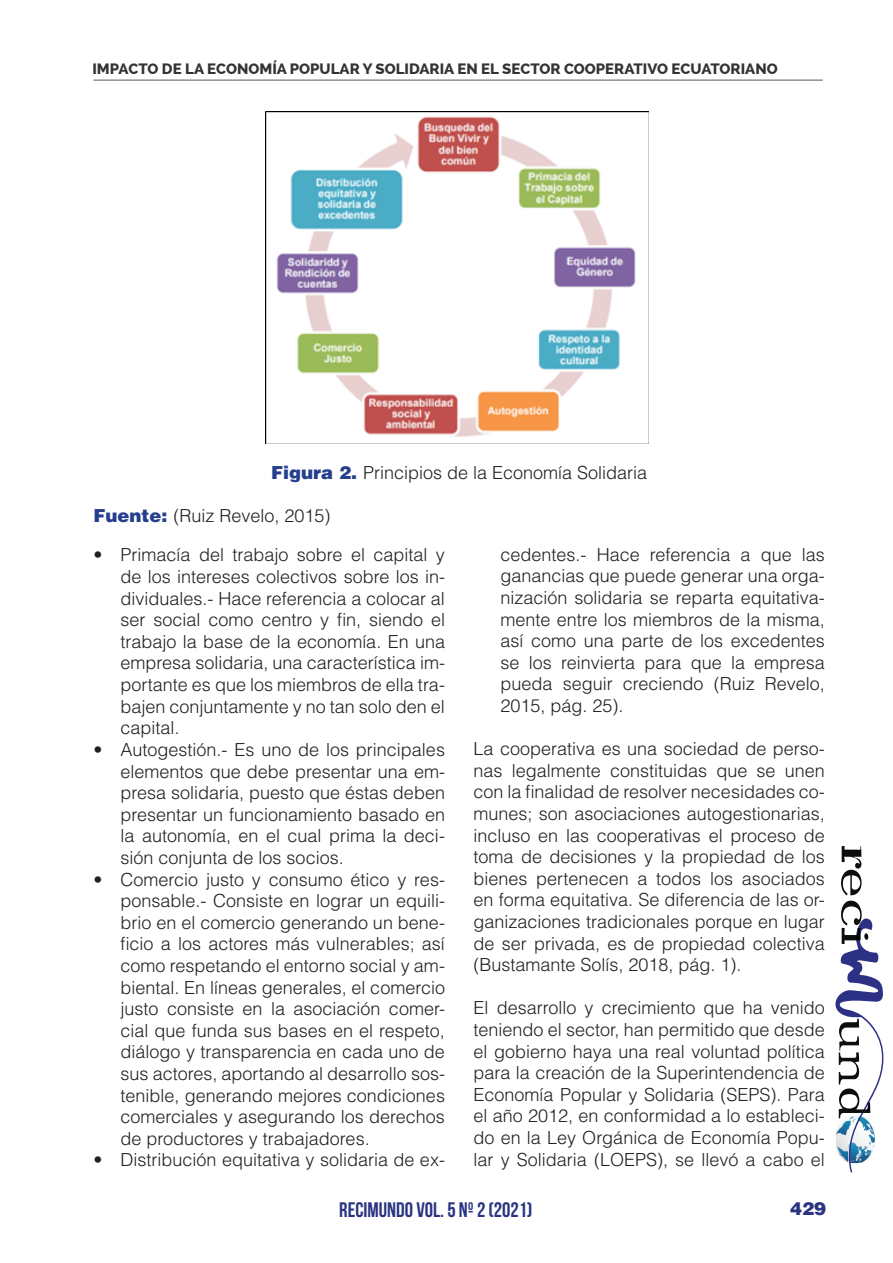
<style>
.page{position:relative;width:893px;height:1263px;background:#fff}
.page>*{position:absolute;margin:0;border:0;box-sizing:border-box;transform-origin:0 0}
.t1{font:700 21px "Bebas Neue";color:#2b3481}
.t2{font:300 18px/21.6px "Helvetica LT Std";color:#231f20;text-align:justify}
.t3{font:900 18px "Helvetica LT Std";color:#2b3481}
.t4{font:800 15px "Raleway";color:#333}
.s1{font-weight:900;color:#253f8e}
</style>
<div class="page">
<hr style="left:94px;top:80px;width:729px;height:1px;background:#545557">
<svg style="left:841px;top:846px;width:20px;height:49px"></svg>
<svg style="left:835px;top:901px;width:49px;height:272px"></svg>
<img style="left:265px;top:111px;width:384px;height:333px">
<p class="t4" style="left:92px;top:61px;width:687px">IMPACTO DE LA ECONOMÍA POPULAR Y SOLIDARIA EN EL SECTOR COOPERATIVO ECUATORIANO</p>
<p class="t2" style="left:271px;top:461px;width:378px"><span class="s1">Figura 2.</span> Principios de la Economía Solidaria</p>
<p class="t2" style="left:94px;top:504px;width:239px"><span class="s1">Fuente:</span> (Ruiz Revelo, 2015)</p>
<p class="t2" style="left:121px;top:544px;width:326px;text-indent:-27px">• Primacía del trabajo sobre el capital y de los intereses colectivos sobre los in&shy;dividuales.- Hace referencia a colocar al ser social como centro y fin, siendo el trabajo la base de la economía. En una empresa solidaria, una característica im&shy;portante es que los miembros de ella tra&shy;bajen conjuntamente y no tan solo den el capital.</p>
<p class="t2" style="left:121px;top:738px;width:326px;text-indent:-27px">• Autogestión.- Es uno de los principales elementos que debe presentar una em&shy;presa solidaria, puesto que éstas deben presentar un funcionamiento basado en la autonomía, en el cual prima la deci&shy;sión conjunta de los socios.</p>
<p class="t2" style="left:121px;top:868px;width:326px;text-indent:-27px">• Comercio justo y consumo ético y res&shy;ponsable.- Consiste en lograr un equili&shy;brio en el comercio generando un bene&shy;ficio a los actores más vulnerables; así como respetando el entorno social y am&shy;biental. En líneas generales, el comercio justo consiste en la asociación comer&shy;cial que funda sus bases en el respeto, diálogo y transparencia en cada uno de sus actores, aportando al desarrollo sos&shy;tenible, generando mejores condiciones comerciales y asegurando los derechos de productores y trabajadores.</p>
<p class="t2" style="left:94px;top:1149px;width:353px">• Distribución equitativa y solidaria de ex-</p>
<p class="t2" style="left:500px;top:543px;width:326px">cedentes.- Hace referencia a que las ganancias que puede generar una orga&shy;nización solidaria se reparta equitativa&shy;mente entre los miembros de la misma, así como una parte de los excedentes se los reinvierta para que la empresa pueda seguir creciendo (Ruiz Revelo, 2015, pág. 25).</p>
<p class="t2" style="left:473px;top:738px;width:353px">La cooperativa es una sociedad de perso&shy;nas legalmente constituidas que se unen con la finalidad de resolver necesidades co&shy;munes; son asociaciones autogestionarias, incluso en las cooperativas el proceso de toma de decisiones y la propiedad de los bienes pertenecen a todos los asociados en forma equitativa. Se diferencia de las or&shy;ganizaciones tradicionales porque en lugar de ser privada, es de propiedad colectiva (Bustamante Solís, 2018, pág. 1).</p>
<p class="t2" style="left:473px;top:997px;width:353px">El desarrollo y crecimiento que ha venido teniendo el sector, han permitido que desde el gobierno haya una real voluntad política para la creación de la Superintendencia de Economía Popular y Solidaria (SEPS). Para el año 2012, en conformidad a lo estableci&shy;do en la Ley Orgánica de Economía Popu&shy;lar y Solidaria (LOEPS), se llevó a cabo el</p>
<p class="t1" style="left:339px;top:1198px;width:195px">RECIMUNDO VOL. 5 Nº 2 (2021)</p>
<p class="t3" style="left:790px;top:1197px;width:38px">429</p>
</div>
